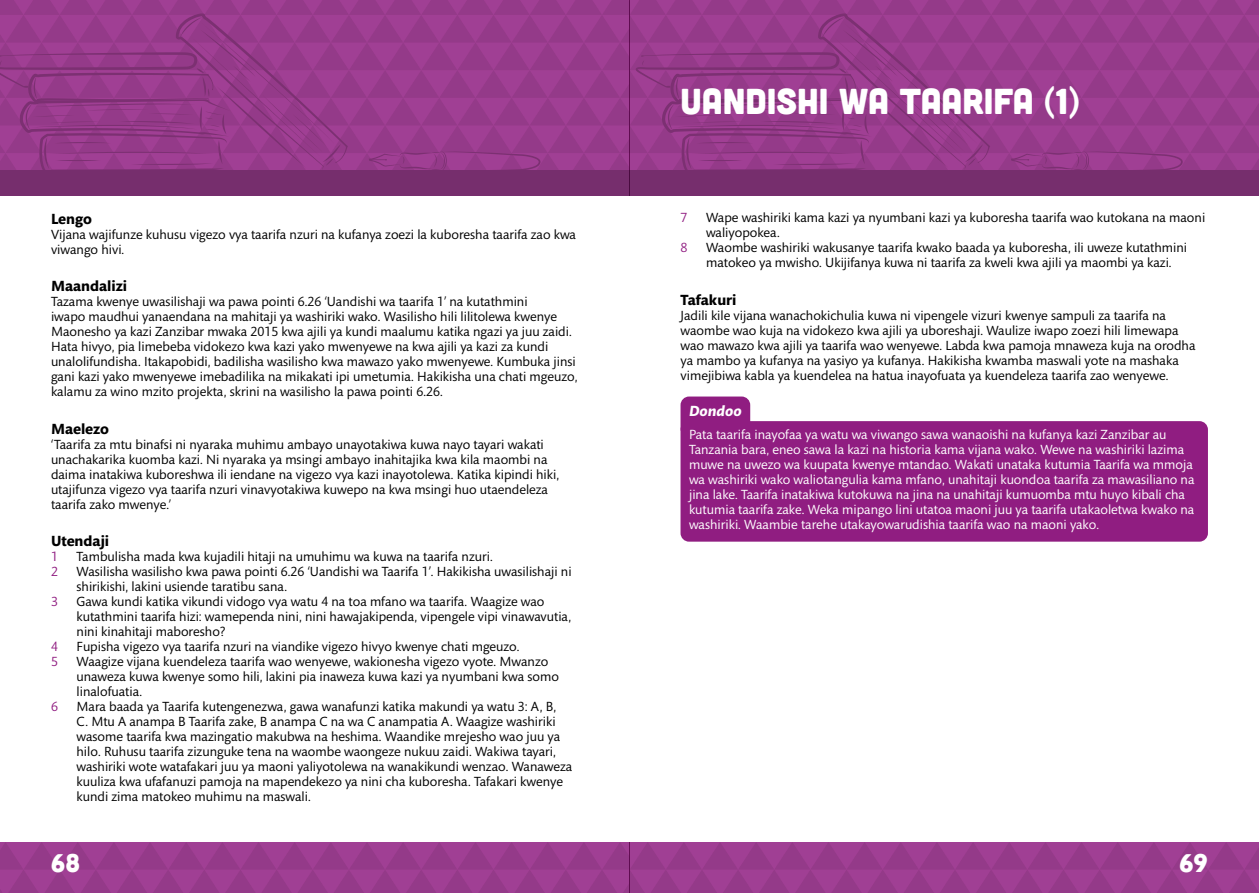
<style>
.page{position:relative;width:1259px;height:893px;background:#fff}
.page>*{position:absolute;margin:0;border:0;box-sizing:border-box;transform-origin:0 0}
.t1{font:36px "Cubano";color:#fff}
.t2{font:25.5px "Cubano";color:#fff}
.t3{font:700 15px "Mundo Sans Std";color:#000}
.t4{font:italic 700 15px "Mundo Sans Std";color:#fff}
.t5{font:13.5px/15px "Mundo Sans Std";color:#000}
.t6{font:13.5px/15px "Mundo Sans Std";color:#fff}
.t7{font:13.5px "Mundo Sans Std";color:#901d81}
</style>
<div class="page">
<svg style="left:629px;top:0;width:630px;height:196px;background:#913785"></svg>
<svg style="left:0;top:0;width:629px;height:196px;background:#933988"></svg>
<div style="left:0;top:842px;width:629px;height:51px;background:#9e3e91"></div>
<div style="left:629px;top:842px;width:630px;height:51px;background:#9e3e92"></div>
<div style="left:680px;top:397px;width:70px;height:40px;background:#901d81;border-radius:9px"></div>
<div style="left:680px;top:421px;width:528px;height:121px;background:#901d81;border-radius:9px"></div>
<p class="t3" style="left:51px;top:210px;width:42px">Lengo</p>
<p class="t5" style="left:51px;top:227px;width:526px">Vijana wajifunze kuhusu vigezo vya taarifa nzuri na kufanya zoezi la kuboresha taarifa zao kwa viwango hivi.</p>
<p class="t3" style="left:51px;top:278px;width:77px">Maandalizi</p>
<p class="t5" style="left:51px;top:294px;width:528px">Tazama kwenye uwasilishaji wa pawa pointi 6.26 ‘Uandishi wa taarifa 1’ na kutathmini<br>iwapo maudhui yanaendana na mahitaji ya washiriki wako. Wasilisho hili lilitolewa kwenye Maonesho ya kazi Zanzibar mwaka 2015 kwa ajili ya kundi maalumu katika ngazi ya juu zaidi.<br>Hata hivyo, pia limebeba vidokezo kwa kazi yako mwenyewe na kwa ajili ya kazi za kundi unalolifundisha. Itakapobidi, badilisha wasilisho kwa mawazo yako mwenyewe. Kumbuka jinsi gani kazi yako mwenyewe imebadilika na mikakati ipi umetumia. Hakikisha una chati mgeuzo, kalamu za wino mzito projekta, skrini na wasilisho la pawa pointi 6.26.</p>
<p class="t3" style="left:51px;top:420px;width:60px">Maelezo</p>
<p class="t5" style="left:51px;top:437px;width:510px">‘Taarifa za mtu binafsi ni nyaraka muhimu ambayo unayotakiwa kuwa nayo tayari wakati unachakarika kuomba kazi. Ni nyaraka ya msingi ambayo inahitajika kwa kila maombi na daima inatakiwa kuboreshwa ili iendane na vigezo vya kazi inayotolewa. Katika kipindi hiki, utajifunza vigezo vya taarifa nzuri vinavyotakiwa kuwepo na kwa msingi huo utaendeleza taarifa zako mwenye.’</p>
<p class="t3" style="left:51px;top:533px;width:60px">Utendaji</p>
<p class="t7" style="left:51px;top:549px;width:8px">1</p>
<p class="t5" style="left:77px;top:549px;width:418px">Tambulisha mada kwa kujadili hitaji na umuhimu wa kuwa na taarifa nzuri.</p>
<p class="t7" style="left:51px;top:564px;width:8px">2</p>
<p class="t5" style="left:77px;top:564px;width:496px">Wasilisha wasilisho kwa pawa pointi 6.26 ‘Uandishi wa Taarifa 1’. Hakikisha uwasilishaji ni shirikishi, lakini usiende taratibu sana.</p>
<p class="t7" style="left:51px;top:594px;width:8px">3</p>
<p class="t5" style="left:77px;top:594px;width:496px">Gawa kundi katika vikundi vidogo vya watu 4 na toa mfano wa taarifa. Waagize wao kutathmini taarifa hizi: wamependa nini, nini hawajakipenda, vipengele vipi vinawavutia, nini kinahitaji maboresho?</p>
<p class="t7" style="left:51px;top:639px;width:8px">4</p>
<p class="t5" style="left:77px;top:639px;width:444px">Fupisha vigezo vya taarifa nzuri na viandike vigezo hivyo kwenye chati mgeuzo.</p>
<p class="t7" style="left:51px;top:654px;width:8px">5</p>
<p class="t5" style="left:77px;top:654px;width:484px">Waagize vijana kuendeleza taarifa wao wenyewe, wakionesha vigezo vyote. Mwanzo unaweza kuwa kwenye somo hili, lakini pia inaweza kuwa kazi ya nyumbani kwa somo linalofuatia.</p>
<p class="t7" style="left:51px;top:699px;width:8px">6</p>
<p class="t5" style="left:77px;top:699px;width:497px">Mara baada ya Taarifa kutengenezwa, gawa wanafunzi katika makundi ya watu 3: A, B,<br>C. Mtu A anampa B Taarifa zake, B anampa C na wa C anampatia A. Waagize washiriki wasome taarifa kwa mazingatio makubwa na heshima. Waandike mrejesho wao juu ya hilo. Ruhusu taarifa zizunguke tena na waombe waongeze nukuu zaidi. Wakiwa tayari, washiriki wote watafakari juu ya maoni yaliyotolewa na wanakikundi wenzao. Wanaweza kuuliza kwa ufafanuzi pamoja na mapendekezo ya nini cha kuboresha. Tafakari kwenye kundi zima matokeo muhimu na maswali.</p>
<h1 class="t1" style="left:680px;top:78px;width:400px">UANDISHI WA TAARIFA (1)</h1>
<p class="t7" style="left:680px;top:211px;width:8px">7</p>
<p class="t5" style="left:706px;top:211px;width:501px">Wape washiriki kama kazi ya nyumbani kazi ya kuboresha taarifa wao kutokana na maoni waliyopokea.</p>
<p class="t7" style="left:680px;top:241px;width:8px">8</p>
<p class="t5" style="left:706px;top:241px;width:482px">Waombe washiriki wakusanye taarifa kwako baada ya kuboresha, ili uweze kutathmini matokeo ya mwisho. Ukijifanya kuwa ni taarifa za kweli kwa ajili ya maombi ya kazi.</p>
<p class="t3" style="left:680px;top:292px;width:57px">Tafakuri</p>
<p class="t5" style="left:680px;top:308px;width:516px">Jadili kile vijana wanachokichulia kuwa ni vipengele vizuri kwenye sampuli za taarifa na waombe wao kuja na vidokezo kwa ajili ya uboreshaji. Waulize iwapo zoezi hili limewapa wao mawazo kwa ajili ya taarifa wao wenyewe. Labda kwa pamoja mnaweza kuja na orodha ya mambo ya kufanya na yasiyo ya kufanya. Hakikisha kwamba maswali yote na mashaka vimejibiwa kabla ya kuendelea na hatua inayofuata ya kuendeleza taarifa zao wenyewe.</p>
<p class="t4" style="left:689px;top:403px;width:54px">Dondoo</p>
<p class="t6" style="left:689px;top:428px;width:507px">Pata taarifa inayofaa ya watu wa viwango sawa wanaoishi na kufanya kazi Zanzibar au Tanzania bara, eneo sawa la kazi na historia kama vijana wako. Wewe na washiriki lazima muwe na uwezo wa kuupata kwenye mtandao. Wakati unataka kutumia Taarifa wa mmoja wa washiriki wako waliotangulia kama mfano, unahitaji kuondoa taarifa za mawasiliano na jina lake. Taarifa inatakiwa kutokuwa na jina na unahitaji kumuomba mtu huyo kibali cha kutumia taarifa zake. Weka mipango lini utatoa maoni juu ya taarifa utakaoletwa kwako na washiriki. Waambie tarehe utakayowarudishia taarifa wao na maoni yako.</p>
<h2 class="t2" style="left:51px;top:847px;width:31px">68</h2>
<h2 class="t2" style="left:1179px;top:847px;width:30px">69</h2>
</div>
